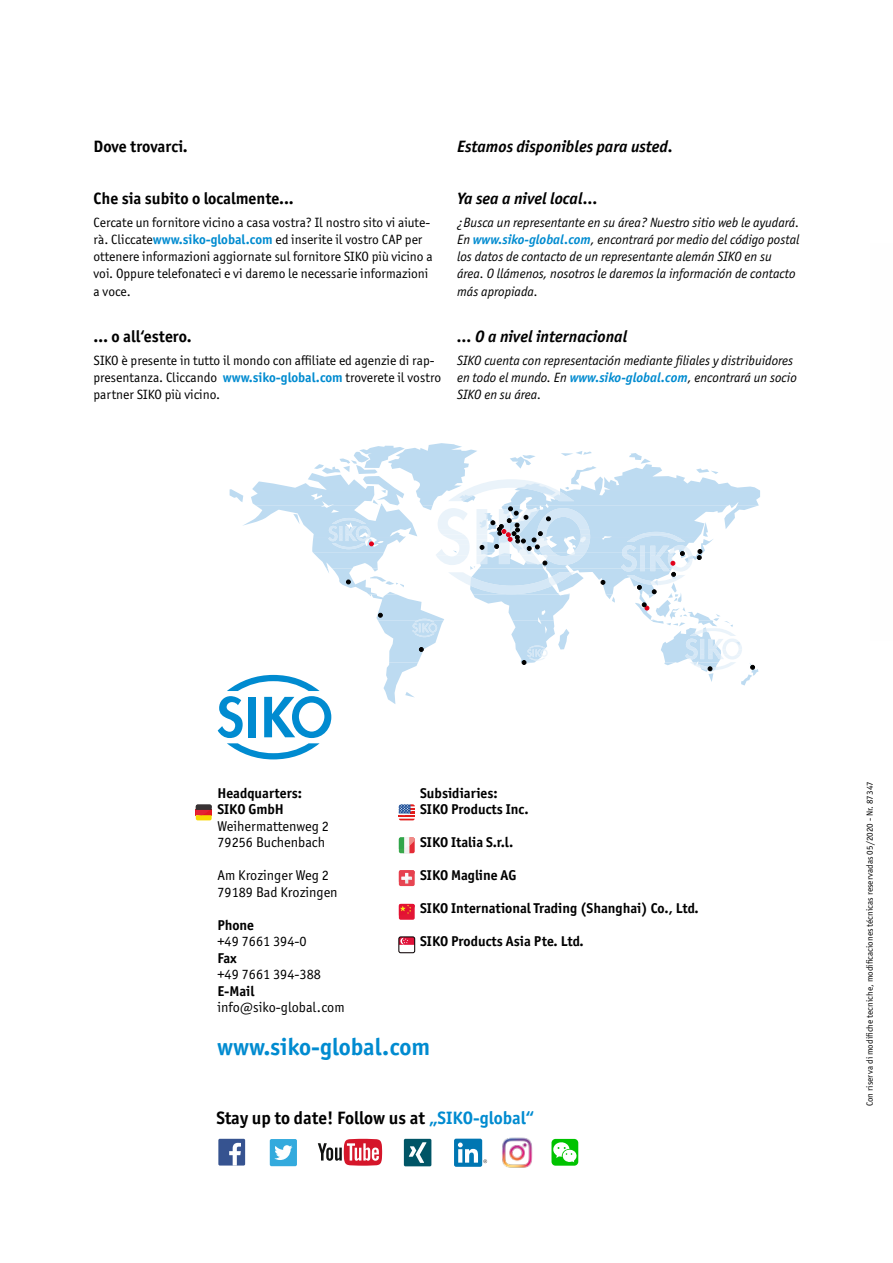
<style>
.page{position:relative;width:893px;height:1263px;background:#fff}
.page>*{position:absolute;margin:0;border:0;box-sizing:border-box;transform-origin:0 0}
.t1{font:700 24px "Officina Sans ITC Pro";color:#008bd0}
.t2{font:700 18px "Officina Sans ITC Pro";color:#000}
.t3{font:italic 700 16.5px "Officina Sans ITC Pro";color:#000}
.t4{font:700 16.5px "Officina Sans ITC Pro";color:#000}
.t5{font:700 14.25px/16.5px "Officina Sans ITC Pro";color:#000}
.t6{font:14.25px/16.5px "Officina Sans ITC Pro";color:#000}
.t7{font:13.5px/17.2px "Officina Sans ITC Pro";color:#000}
.t8{font:italic 13.5px/17.2px "Officina Sans ITC Pro";color:#000}
.t9{font:9px "Officina Sans ITC Pro";letter-spacing:.005em;color:#000}
.s1{font-weight:700;color:#008bd0}
.s2{color:#008bd0}
</style>
<div class="page">
<svg style="left:218px;top:443px;width:542px;height:316px"></svg>
<svg style="left:196px;top:804px;width:16px;height:16px"></svg>
<svg style="left:399px;top:904px;width:16px;height:16px"></svg>
<svg style="left:399px;top:804px;width:16px;height:16px"></svg>
<svg style="left:399px;top:870px;width:16px;height:16px"></svg>
<svg style="left:399px;top:837px;width:16px;height:16px"></svg>
<svg style="left:399px;top:939px;width:16px;height:14px"></svg>
<div style="left:399px;top:937px;width:16px;height:16px;border:1px solid #000;border-radius:2px"></div>
<div style="left:454px;top:1139px;width:28px;height:27px;background:#0076b2;border-radius:2px"></div>
<svg style="left:458px;top:1142px;width:29px;height:21px"></svg>
<svg style="left:318px;top:1139px;width:64px;height:27px"></svg>
<div style="left:218px;top:1139px;width:27px;height:26px;background:#365390"></div>
<svg style="left:229px;top:1143px;width:12px;height:22px"></svg>
<div style="left:404px;top:1139px;width:27px;height:27px;background:#056;border-radius:2px"></div>
<svg style="left:409px;top:1142px;width:17px;height:21px"></svg>
<div style="left:270px;top:1139px;width:27px;height:27px;background:#3ad;border-radius:2px"></div>
<svg style="left:274px;top:1145px;width:18px;height:15px"></svg>
<div style="left:551px;top:1139px;width:27px;height:27px;background:#00c300;border-radius:4px"></div>
<svg style="left:553px;top:1142px;width:24px;height:20px"></svg>
<img style="left:502px;top:1137px;width:31px;height:30px">
<p class="t4" style="left:94px;top:136px;width:96px">Dove trovarci.</p>
<p class="t4" style="left:94px;top:188px;width:202px">Che sia subito o localmente...</p>
<p class="t7" style="left:94px;top:213px;width:341px">Cercate un fornitore vicino a casa vostra? Il nostro sito vi aiute&shy;rà. Cliccate<span class="s1">www.siko-global.com</span> ed inserite il vostro CAP per ottenere informazioni aggiornate sul fornitore SIKO più vicino a voi. Oppure telefonateci e vi daremo le necessarie informazioni a voce.</p>
<p class="t4" style="left:94px;top:326px;width:100px">… o all‘estero.</p>
<p class="t7" style="left:94px;top:351px;width:349px">SIKO è presente in tutto il mondo con affiliate ed agenzie di rap&shy;presentanza. Cliccando <span class="s1">www.siko-global.com</span> troverete il vostro partner SIKO più vicino.</p>
<p class="t3" style="left:457px;top:137px;width:217px">Estamos disponibles para usted.</p>
<p class="t3" style="left:457px;top:188px;width:142px">Ya sea a nivel local…</p>
<p class="t8" style="left:457px;top:213px;width:344px">¿Busca un representante en su área? Nuestro sitio web le ayudará.<br>En <span class="s1">www.siko-global.com</span>, encontrará por medio del código postal los datos de contacto de un representante alemán SIKO en su área. O llámenos, nosotros le daremos la información de contacto más apropiada.</p>
<p class="t3" style="left:457px;top:326px;width:172px">… O a nivel internacional</p>
<p class="t8" style="left:457px;top:351px;width:341px">SIKO cuenta con representación mediante filiales y distribuidores en todo el mundo. En <span class="s1">www.siko-global.com</span>, encontrará un socio<br>SIKO en su área.</p>
<p class="t5" style="left:217px;top:784px;width:86px">Headquarters:<br>SIKO GmbH</p>
<p class="t6" style="left:217px;top:818px;width:113px">Weihermattenweg 2<br>79256 Buchenbach</p>
<p class="t6" style="left:217px;top:867px;width:122px">Am Krozinger Weg 2<br>79189 Bad Krozingen</p>
<p class="t5" style="left:217px;top:916px;width:38px">Phone</p>
<p class="t6" style="left:217px;top:933px;width:91px">+49 7661 394-0</p>
<p class="t5" style="left:217px;top:949px;width:21px">Fax</p>
<p class="t6" style="left:217px;top:966px;width:105px">+49 7661 394-388</p>
<p class="t5" style="left:217px;top:982px;width:39px">E-Mail</p>
<p class="t6" style="left:217px;top:999px;width:129px">info@siko-global.com</p>
<p class="t5" style="left:420px;top:784px;width:110px">Subsidiaries:<br>SIKO Products Inc.</p>
<p class="t5" style="left:420px;top:834px;width:95px">SIKO Italia S.r.l.</p>
<p class="t5" style="left:420px;top:867px;width:98px">SIKO Magline AG</p>
<p class="t5" style="left:420px;top:900px;width:280px">SIKO International Trading (Shanghai) Co., Ltd.</p>
<p class="t5" style="left:420px;top:933px;width:165px">SIKO Products Asia Pte. Ltd.</p>
<h1 class="t1" style="left:217px;top:1032px;width:215px">www.siko-global.com</h1>
<h2 class="t2" style="left:216px;top:1106px;width:320px">Stay up to date! Follow us at <span class="s2">„SIKO-global“</span></h2>
<p class="t9" style="left:864px;top:1106px;width:327px;rotate:-90deg">Con riserva di modifiche tecniche, modificaciones técnicas reservadas 05/2020 - Nr. 87347</p>
</div>
